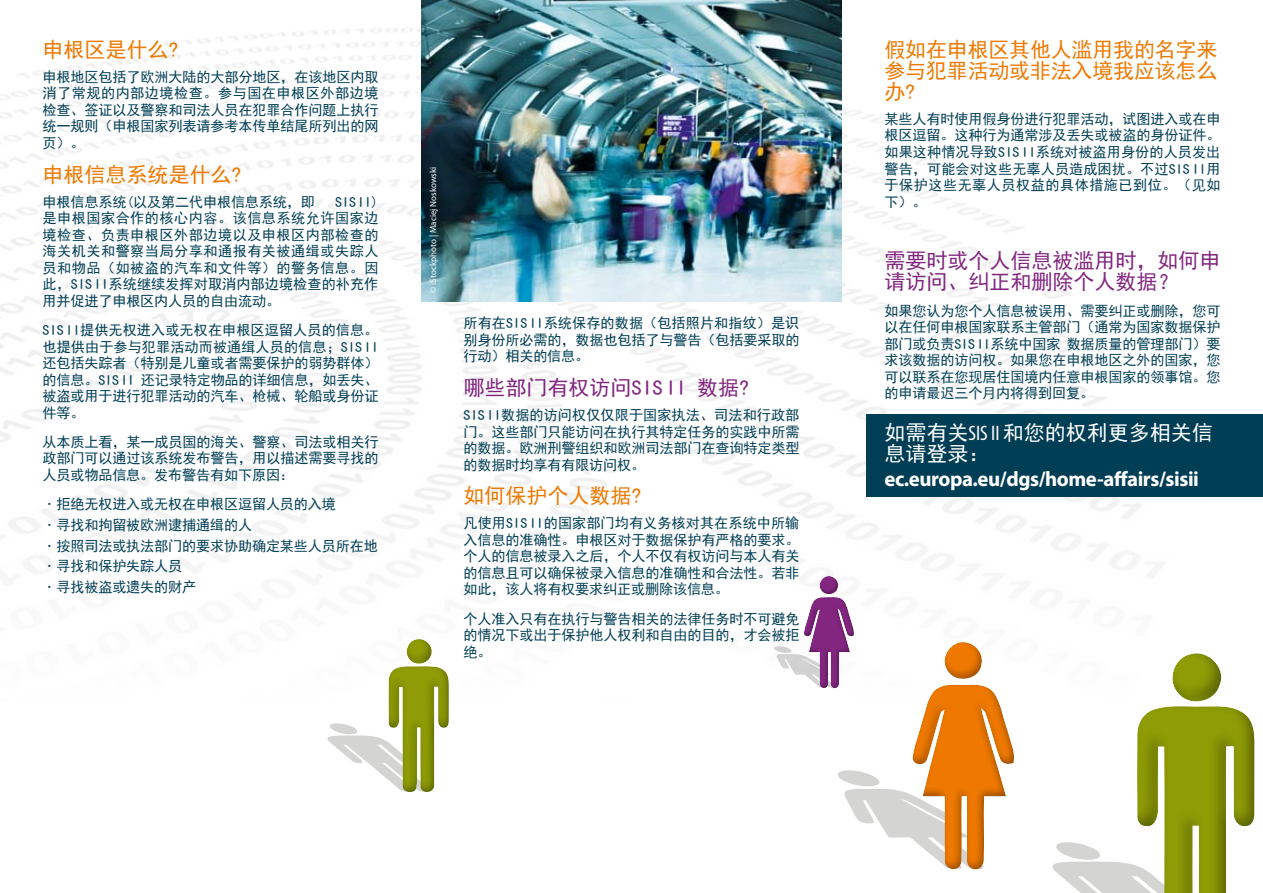
<style>
.page{position:relative;width:1263px;height:893px;background:#fff}
.page>*{position:absolute;margin:0;border:0;box-sizing:border-box;transform-origin:0 0}
.t1{font:21px/21px "Sim Hei";letter-spacing:-.01em;color:#ef7900;text-align:justify}
.t2{font:21px/21px "Sim Hei";color:#822680}
.t3{font:700 21px "Myriad Pro";letter-spacing:-.02em;color:#fff}
.t4{font:21px/21px "Sim Hei";color:#fff}
.t5{font:14.25px/16.5px "Sim Hei";letter-spacing:-.01em;color:#003e55;text-align:justify}
.t6{font:9px "Myriad Pro";color:#fff}
.s1{font-family:"Myriad Pro";font-stretch:condensed}
</style>
<div class="page">
<img style="left:0;top:28px;width:1255px;height:789px">
<svg style="left:1041px;top:651px;width:93px;height:242px"></svg>
<div style="left:1134px;top:651px;width:120px;height:242px;background:#1a1a18;opacity:.4"></div>
<svg style="left:321px;top:638px;width:65px;height:155px"></svg>
<div style="left:386px;top:638px;width:63px;height:155px;background:#1a1a18;opacity:.4"></div>
<svg style="left:766px;top:575px;width:254px;height:295px"></svg>
<div style="left:804px;top:575px;width:51px;height:114px;background:#1a1a18;opacity:.4"></div>
<div style="left:866px;top:414px;width:397px;height:83px;background:#003e55"></div>
<img style="left:421px;top:0;width:421px;height:301px">
<h1 class="t1" style="left:43px;top:39px;width:138px">申根区是什么?</h1>
<p class="t5" style="left:43px;top:69px;width:337px">申根地区包括了欧洲大陆的大部分地区，在该地区内取消了常规的内部边境检查。参与国在申根区外部边境检查、签证以及警察和司法人员在犯罪合作问题上执行统一规则（申根国家列表请参考本传单结尾所列出的网页）。</p>
<h1 class="t1" style="left:43px;top:164px;width:201px">申根信息系统是什么?</h1>
<p class="t5" style="left:43px;top:193px;width:274px">申根信息系统(以及第二代申根信息系统，即</p>
<p class="t5" style="left:43px;top:193px;width:337px;text-indent:293px">SISII)是申根国家合作的核心内容。该信息系统允许国家边境检查、负责申根区外部边境以及申根区内部检查的海关机关和警察当局分享和通报有关被通缉或失踪人员和物品（如被盗的汽车和文件等）的警务信息。因此，SIS II系统继续发挥对取消内部边境检查的补充作用并促进了申根区内人员的自由流动。</p>
<p class="t5" style="left:43px;top:322px;width:337px">SIS II提供无权进入或无权在申根区逗留人员的信息。也提供由于参与犯罪活动而被通缉人员的信息；SIS II还包括失踪者（特别是儿童或者需要保护的弱势群体）的信息。SISII 还记录特定物品的详细信息，如丢失、被盗或用于进行犯罪活动的汽车、枪械、轮船或身份证件等。</p>
<p class="t5" style="left:43px;top:434px;width:337px">从本质上看，某一成员国的海关、警察、司法或相关行政部门可以通过该系统发布警告，用以描述需要寻找的人员或物品信息。发布警告有如下原因：</p>
<p class="t5" style="left:43px;top:494px;width:337px;line-height:20.7px;text-align:left">˙拒绝无权进入或无权在申根区逗留人员的入境<br>˙寻找和拘留被欧洲逮捕通缉的人<br>˙按照司法或执法部门的要求协助确定某些人员所在地˙寻找和保护失踪人员<br>˙寻找被盗或遗失的财产</p>
<p class="t6" style="left:428px;top:293px;width:128px;rotate:-90deg">© iStockphoto | Maciej Noskowski</p>
<p class="t5" style="left:463px;top:315px;width:337px">所有在SIS II系统保存的数据（包括照片和指纹）是识别身份所必需的，数据也包括了与警告（包括要采取的行动）相关的信息。</p>
<h1 class="t2" style="left:463px;top:377px;width:288px">哪些部门有权访问SISII 数据?</h1>
<p class="t5" style="left:463px;top:407px;width:337px">SIS II数据的访问权仅仅限于国家执法、司法和行政部门。这些部门只能访问在执行其特定任务的实践中所需的数据。欧洲刑警组织和欧洲司法部门在查询特定类型的数据时均享有有限访问权。</p>
<h1 class="t1" style="left:463px;top:485px;width:180px">如何保护个人数据?</h1>
<p class="t5" style="left:463px;top:515px;width:337px">凡使用SIS II的国家部门均有义务核对其在系统中所输入信息的准确性。申根区对于数据保护有严格的要求。个人的信息被录入之后，个人不仅有权访问与本人有关的信息且可以确保被录入信息的准确性和合法性。若非如此，该人将有权要求纠正或删除该信息。</p>
<p class="t5" style="left:463px;top:610px;width:337px">个人准入只有在执行与警告相关的法律任务时不可避免的情况下或出于保护他人权利和自由的目的，才会被拒绝。</p>
<h1 class="t1" style="left:884px;top:39px;width:334px">假如在申根区其他人滥用我的名字来参与犯罪活动或非法入境我应该怎么办?</h1>
<p class="t5" style="left:884px;top:111px;width:337px">某些人有时使用假身份进行犯罪活动，试图进入或在申根区逗留。这种行为通常涉及丢失或被盗的身份证件。如果这种情况导致SIS II系统对被盗用身份的人员发出警告，可能会对这些无辜人员造成困扰。不过SIS II用于保护这些无辜人员权益的具体措施已到位。（见如下）。</p>
<h1 class="t2" style="left:884px;top:250px;width:337px">需要时或个人信息被滥用时，如何申请访问、纠正和删除个人数据？</h1>
<p class="t5" style="left:884px;top:302px;width:337px">如果您认为您个人信息被误用、需要纠正或删除，您可以在任何申根国家联系主管部门（通常为国家数据保护部门或负责SISII系统中国家 数据质量的管理部门）要求该数据的访问权。如果您在申根地区之外的国家，您可以联系在您现居住国境内任意申根国家的领事馆。您的申请最迟三个月内将得到回复。</p>
<h1 class="t4" style="left:884px;top:422px;width:330px">如需有关<span class="s1">SIS II</span> 和您的权利更多相关信息请登录：</h1>
<h1 class="t3" style="left:884px;top:465px;width:316px">ec.europa.eu/dgs/home-affairs/sisii</h1>
</div>
